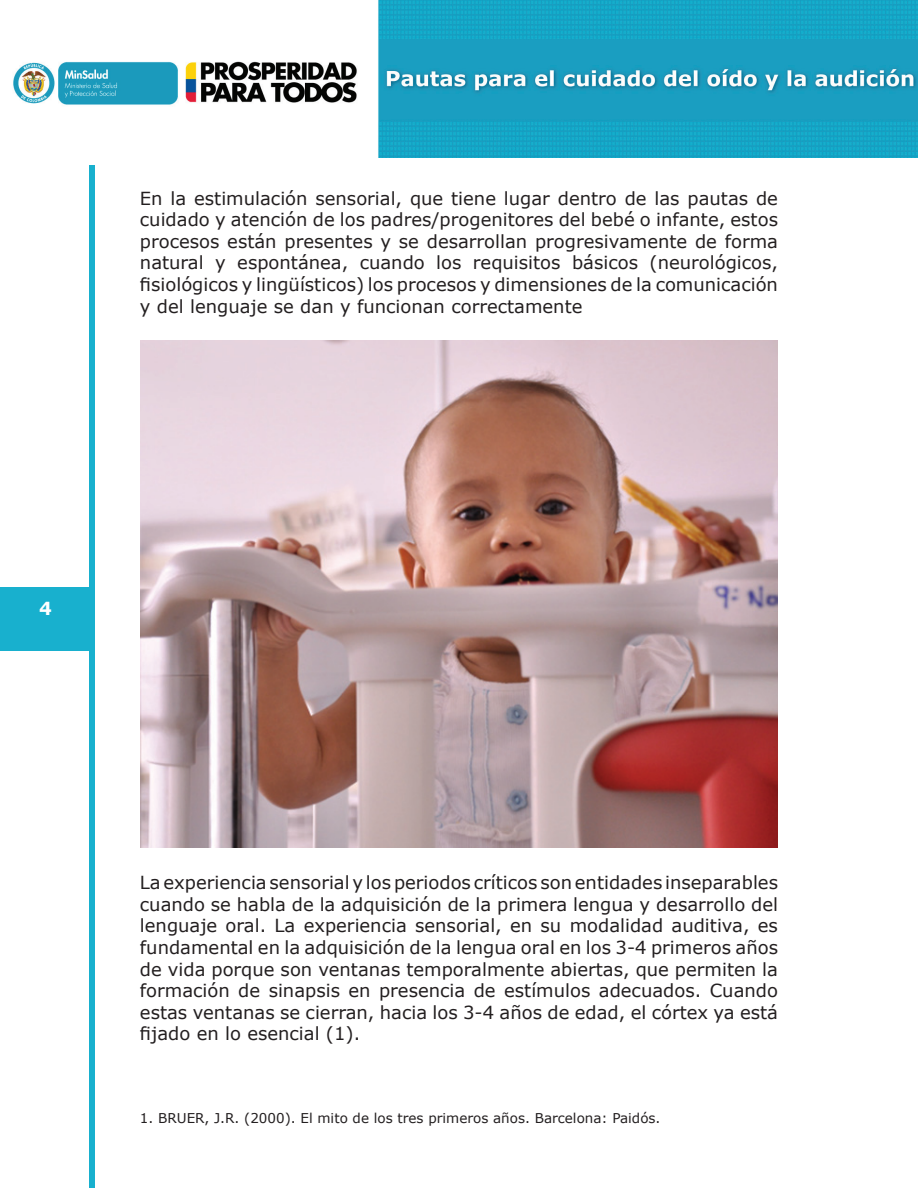
<style>
.page{position:relative;width:918px;height:1188px;background:#fff}
.page>*{position:absolute;margin:0;border:0;box-sizing:border-box;transform-origin:0 0}
.t1{font:18px/21.6px "Verdana";color:#231f20;text-align:justify}
.t2{font:700 18px "Verdana";color:#fff}
.t3{font:13.5px "Verdana";color:#231f20}
</style>
<div class="page">
<div style="left:0;top:587px;width:92px;height:64px;background:#18b0ce"></div>
<div style="left:90px;top:165px;width:5px;height:1023px;background:#18b0ce"></div>
<img style="left:13px;top:0;width:905px;height:157px">
<img style="left:140px;top:341px;width:638px;height:507px">
<p class="t1" style="left:140px;top:187px;width:640px">En la estimulación sensorial, que tiene lugar dentro de las pautas de cuidado y atención de los padres/progenitores del bebé o infante, estos procesos están presentes y se desarrollan progresivamente de forma natural y espontánea, cuando los requisitos básicos (neurológicos, fisiológicos y lingüísticos) los procesos y dimensiones de la comunicación y del lenguaje se dan y funcionan correctamente</p>
<p class="t2" style="left:39px;top:596px;width:14px">4</p>
<p class="t1" style="left:140px;top:872px;width:640px">La experiencia sensorial y los periodos críticos son entidades inseparables cuando se habla de la adquisición de la primera lengua y desarrollo del lenguaje oral. La experiencia sensorial, en su modalidad auditiva, es fundamental en la adquisición de la lengua oral en los 3-4 primeros años de vida porque son ventanas temporalmente abiertas, que permiten la formación de sinapsis en presencia de estímulos adecuados. Cuando estas ventanas se cierran, hacia los 3-4 años de edad, el córtex ya está fijado en lo esencial (1).</p>
<p class="t3" style="left:140px;top:1109px;width:522px">1. BRUER, J.R. (2000). El mito de los tres primeros años. Barcelona: Paidós.</p>
</div>
